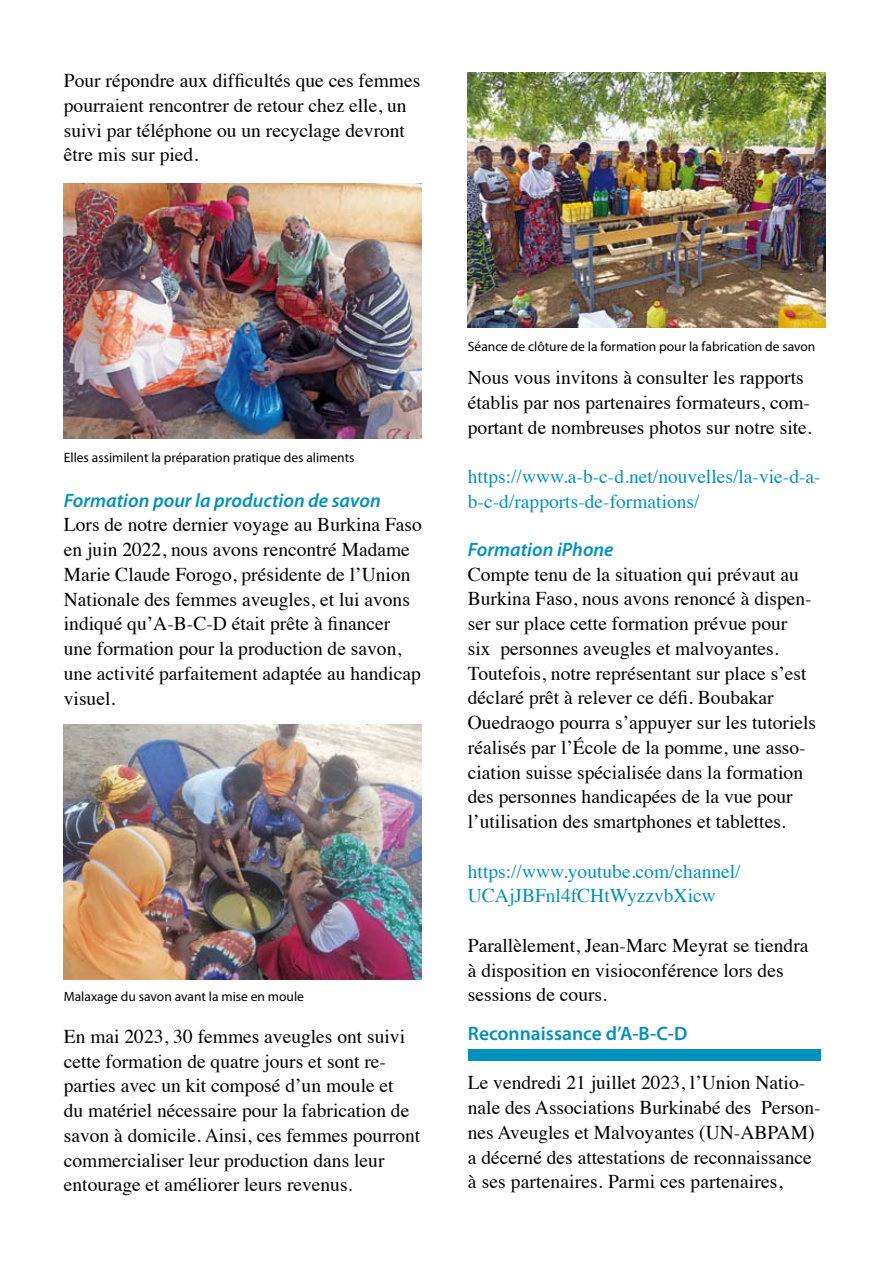
<style>
.page{position:relative;width:893px;height:1263px;background:#fff}
.page>*{position:absolute;margin:0;border:0;box-sizing:border-box;transform-origin:0 0}
.t1{font:19.5px/24.8px "Times";color:#000}
.t2{font:19.5px/24.8px "Times";color:#0091bd}
.t3{font:italic 600 19.5px "Myriad Pro";color:#0091bd}
.t4{font:600 19.5px "Myriad Pro";color:#0091bd}
.t5{font:13.5px "Myriad Pro";color:#000}
</style>
<div class="page">
<div style="left:468px;top:1049px;width:353px;height:12px;background:#0091bd"></div>
<img style="left:64px;top:184px;width:357px;height:255px">
<img style="left:64px;top:725px;width:357px;height:255px">
<img style="left:468px;top:72px;width:357px;height:256px">
<p class="t1" style="left:64px;top:67px;width:358px">Pour répondre aux difficultés que ces femmes pourraient rencontrer de retour chez elle, un suivi par téléphone ou un recyclage devront être mis sur pied.</p>
<p class="t5" style="left:64px;top:449px;width:292px">Elles assimilent la préparation pratique des aliments</p>
<p class="t3" style="left:64px;top:488px;width:318px">Formation pour la production de savon</p>
<p class="t1" style="left:64px;top:511px;width:359px">Lors de notre dernier voyage au Burkina Faso en juin 2022, nous avons rencontré Madame Marie Claude Forogo, présidente de l’Union Nationale des femmes aveugles, et lui avons indiqué qu’A-B-C-D était prête à financer une formation pour la production de savon, une activité parfaitement adaptée au handicap visuel.</p>
<p class="t5" style="left:64px;top:988px;width:242px">Malaxage du savon avant la mise en moule</p>
<p class="t1" style="left:64px;top:1022px;width:358px">En mai 2023, 30 femmes aveugles ont suivi cette formation de quatre jours et sont re&shy;parties avec un kit composé d’un moule et<br>du matériel nécessaire pour la fabrication de savon à domicile. Ainsi, ces femmes pourront commercialiser leur production dans leur entourage et améliorer leurs revenus.</p>
<p class="t5" style="left:468px;top:338px;width:349px">Séance de clôture de la formation pour la fabrication de savon</p>
<p class="t1" style="left:468px;top:363px;width:345px">Nous vous invitons à consulter les rapports établis par nos partenaires formateurs, com&shy;portant de nombreuses photos sur notre site.</p>
<p class="t2" style="left:468px;top:462px;width:354px">https://www.a-b-c-d.net/nouvelles/la-vie-d-a&shy;b-c-d/rapports-de-formations/</p>
<p class="t3" style="left:468px;top:537px;width:147px">Formation iPhone</p>
<p class="t1" style="left:468px;top:560px;width:350px">Compte tenu de la situation qui prévaut au Burkina Faso, nous avons renoncé à dispen&shy;ser sur place cette formation prévue pour<br>six personnes aveugles et malvoyantes.<br>Toutefois, notre représentant sur place s’est déclaré prêt à relever ce défi. Boubakar Ouedraogo pourra s’appuyer sur les tutoriels réalisés par l’École de la pomme, une asso&shy;ciation suisse spécialisée dans la formation des personnes handicapées de la vue pour l’utilisation des smartphones et tablettes.</p>
<p class="t2" style="left:468px;top:857px;width:274px">https://www.youtube.com/channel/<br>UCAjJBFnl4fCHtWyzzvbXicw</p>
<p class="t1" style="left:468px;top:931px;width:342px">Parallèlement, Jean-Marc Meyrat se tiendra à disposition en visioconférence lors des sessions de cours.</p>
<p class="t4" style="left:468px;top:1021px;width:221px">Reconnaissance d’A-B-C-D</p>
<p class="t1" style="left:468px;top:1069px;width:354px">Le vendredi 21 juillet 2023, l’Union Natio&shy;nale des Associations Burkinabé des Person&shy;nes Aveugles et Malvoyantes (UN-ABPAM) a décerné des attestations de reconnaissance à ses partenaires. Parmi ces partenaires,</p>
</div>
